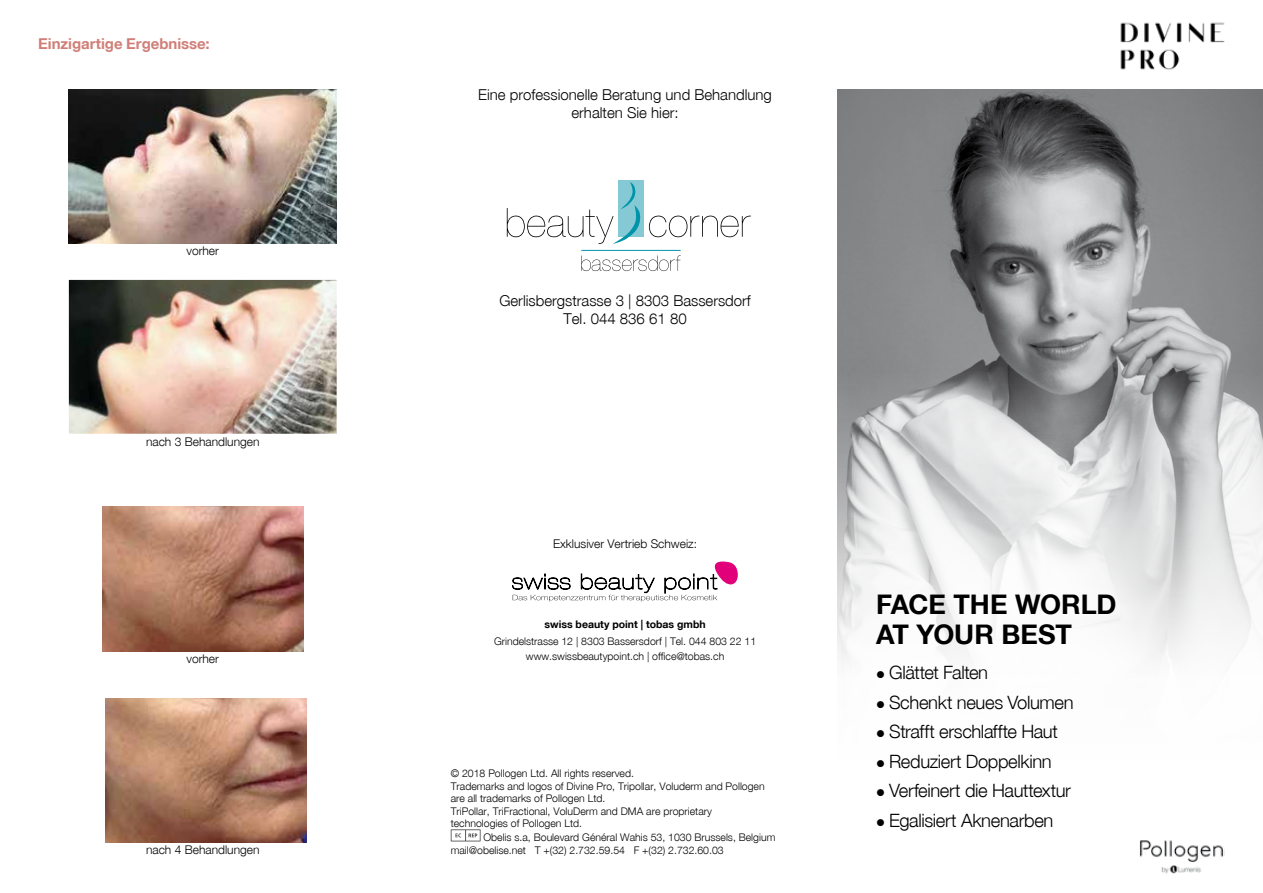
<style>
.page{position:relative;width:1263px;height:893px;background:#fff}
.page>*{position:absolute;margin:0;border:0;box-sizing:border-box;transform-origin:0 0}
.t1{font:700 27px/30px "Helvetica Neue";color:#000}
.t2{font:300 18.3px "Helvetica Neue";letter-spacing:-.02em;color:#000}
.t3{font:300 15px/18px "Helvetica Neue";color:#000;text-align:center}
.t4{font:700 15px "Helvetica Neue";letter-spacing:-.005em;color:#d07f78}
.t5{font:300 12px "Helvetica Neue";color:#000}
.t6{font:300 10.5px/12.6px "Helvetica Neue";color:#000}
.t7{font:700 10.5px "Helvetica Neue";color:#000}
</style>
<div class="page">
<img style="left:838px;top:89px;width:425px;height:571px">
<svg style="left:512px;top:561px;width:226px;height:41px"></svg>
<div style="left:619px;top:180px;width:25px;height:57px;background:#84c9d3"></div>
<hr style="left:581px;top:250px;width:100px;height:1px;background:#0094aa">
<svg style="left:507px;top:182px;width:134px;height:62px"></svg>
<svg style="left:649px;top:215px;width:102px;height:22px"></svg>
<svg style="left:581px;top:256px;width:100px;height:15px"></svg>
<img style="left:1120px;top:22px;width:105px;height:48px">
<img style="left:1139px;top:840px;width:86px;height:34px">
<svg style="left:451px;top:829px;width:29px;height:12px"></svg>
<img style="left:69px;top:89px;width:268px;height:154px">
<img style="left:69px;top:280px;width:268px;height:154px">
<img style="left:102px;top:507px;width:201px;height:144px">
<img style="left:105px;top:698px;width:201px;height:145px">
<h3 class="t4" style="left:38px;top:34px;width:173px">Einzigartige Ergebnisse:</h3>
<p class="t5" style="left:187px;top:243px;width:34px">vorher</p>
<p class="t5" style="left:146px;top:434px;width:115px">nach 3 Behandlungen</p>
<p class="t5" style="left:187px;top:652px;width:34px">vorher</p>
<p class="t5" style="left:146px;top:843px;width:115px">nach 4 Behandlungen</p>
<h3 class="t3" style="left:478px;top:85px;width:295px">Eine professionelle Beratung und Behandlung erhalten Sie hier:</h3>
<h3 class="t3" style="left:499px;top:291px;width:253px">Gerlisbergstrasse 3 | 8303 Bassersdorf<br>Tel. 044 836 61 80</h3>
<p class="t5" style="left:553px;top:537px;width:146px">Exklusiver Vertrieb Schweiz:</p>
<p class="t7" style="left:544px;top:618px;width:163px">swiss beauty point | tobas gmbh</p>
<p class="t6" style="left:494px;top:633px;width:264px;line-height:15px;text-align:center">Grindelstrasse 12 | 8303 Bassersdorf | Tel. 044 803 22 11 www.swissbeautypoint.ch | office@tobas.ch</p>
<p class="t6" style="left:451px;top:767px;width:315px">© 2018 Pollogen Ltd. All rights reserved.<br>Trademarks and logos of Divine Pro, Tripollar, Voluderm and Pollogen are all trademarks of Pollogen Ltd.<br>TriPollar, TriFractional, VoluDerm and DMA are proprietary technologies of Pollogen Ltd.</p>
<p class="t6" style="left:451px;top:831px;width:326px;text-indent:33px">Obelis s.a, Boulevard Général Wahis 53, 1030 Brussels, Belgium mail@obelise.net T +(32) 2.732.59.54 F +(32) 2.732.60.03</p>
<h1 class="t1" style="left:876px;top:588px;width:242px">FACE THE WORLD<br>AT YOUR BEST</h1>
<h2 class="t2" style="left:876px;top:661px;width:114px">● Glättet Falten</h2>
<h2 class="t2" style="left:876px;top:691px;width:199px">● Schenkt neues Volumen</h2>
<h2 class="t2" style="left:876px;top:720px;width:183px">● Strafft erschlaffte Haut</h2>
<h2 class="t2" style="left:876px;top:750px;width:177px">● Reduziert Doppelkinn</h2>
<h2 class="t2" style="left:876px;top:779px;width:196px">● Verfeinert die Hauttextur</h2>
<h2 class="t2" style="left:876px;top:809px;width:179px">● Egalisiert Aknenarben</h2>
</div>
